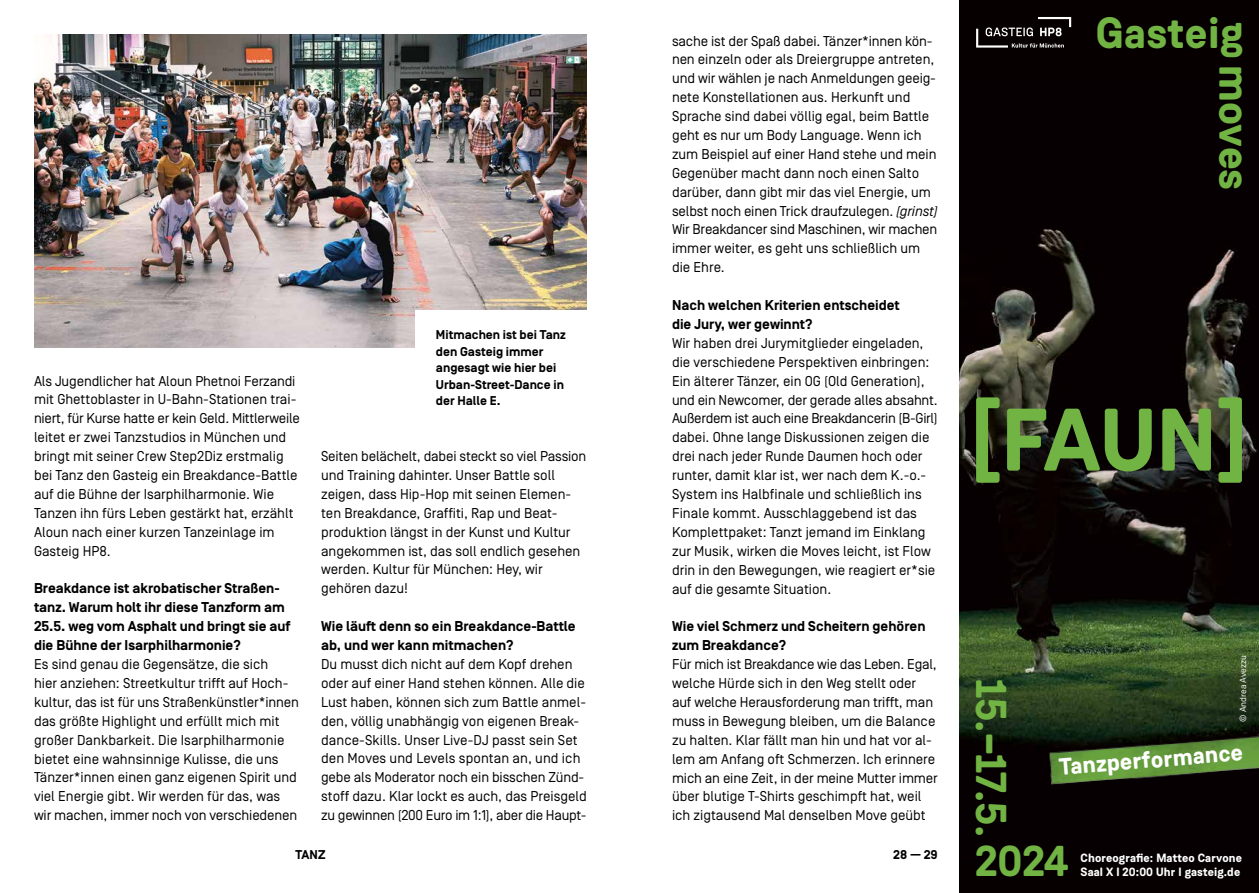
<style>
.page{position:relative;width:1259px;height:893px;background:#fff}
.page>*{position:absolute;margin:0;border:0;box-sizing:border-box;transform-origin:0 0}
.t1{font:700 43.8px "Weissenhof Grotesk";color:#72b444}
.t2{font:700 23.7px "Weissenhof Grotesk";color:#fff}
.t3{font:14.25px/18.9px "Simplon Norm";color:#000}
.t4{font:700 14.25px/18.9px "Simplon Norm";color:#000}
.t5{font:700 12.75px/16.5px "Simplon Norm";color:#000}
.t6{font:700 12px/14.4px "Weissenhof Grotesk";letter-spacing:.01em;color:#fff}
.t7{font:9px "Weissenhof Grotesk";letter-spacing:-.005em;color:#fff}
.s1{font-style:italic}
</style>
<div class="page">
<img style="left:34px;top:34px;width:553px;height:314px">
<div style="left:959px;top:0;width:300px;height:80px;background:#070000"></div>
<div style="left:959px;top:863px;width:300px;height:30px;background:#070000"></div>
<img style="left:959px;top:80px;width:300px;height:783px">
<svg style="left:976px;top:17px;width:95px;height:31px;background:#342f2f"></svg>
<img style="left:1042px;top:727px;width:217px;height:62px">
<svg style="left:976px;top:397px;width:266px;height:86px;background:#3e5728"></svg>
<div style="left:415px;top:310px;width:178px;height:110px;background:#fff"></div>
<p class="t3" style="left:34px;top:371px;width:267px">Als Jugendlicher hat Aloun Phetnoi Ferzandi mit Ghettoblaster in U-Bahn-Stationen trai&shy;niert, für Kurse hatte er kein Geld. Mittlerweile leitet er zwei Tanzstudios in München und bringt mit seiner Crew Step2Diz erstmalig bei Tanz den Gasteig ein Breakdance-Battle auf die Bühne der Isarphilharmonie. Wie Tanzen ihn fürs Leben gestärkt hat, erzählt Aloun nach einer kurzen Tanzeinlage im Gasteig HP8.</p>
<p class="t4" style="left:34px;top:580px;width:258px">Breakdance ist akrobatischer Straßen&shy;tanz. Warum holt ihr diese Tanzform am 25.5. weg vom Asphalt und bringt sie auf die Bühne der Isarphilharmonie?</p>
<p class="t3" style="left:34px;top:655px;width:267px">Es sind genau die Gegensätze, die sich<br>hier anziehen: Streetkultur trifft auf Hoch&shy;kultur, das ist für uns Straßenkünstler*innen das größte Highlight und erfüllt mich mit großer Dankbarkeit. Die Isarphilharmonie bietet eine wahnsinnige Kulisse, die uns Tänzer*innen einen ganz eigenen Spirit und viel Energie gibt. Wir werden für das, was wir machen, immer noch von verschiedenen</p>
<p class="t5" style="left:436px;top:327px;width:131px">Mitmachen ist bei Tanz den Gasteig immer angesagt wie hier bei<br>Urban-Street-Dance in der Halle E.</p>
<p class="t3" style="left:321px;top:447px;width:267px">Seiten belächelt, dabei steckt so viel Passion und Training dahinter. Unser Battle soll zeigen, dass Hip-Hop mit seinen Elemen&shy;ten Breakdance, Graffiti, Rap und Beat&shy;produktion längst in der Kunst und Kultur angekommen ist, das soll endlich gesehen werden. Kultur für München: Hey, wir gehören dazu!</p>
<p class="t4" style="left:321px;top:618px;width:256px">Wie läuft denn so ein Breakdance-Battle ab, und wer kann mitmachen?</p>
<p class="t3" style="left:321px;top:655px;width:267px">Du musst dich nicht auf dem Kopf drehen oder auf einer Hand stehen können. Alle die Lust haben, können sich zum Battle anmel&shy;den, völlig unabhängig von eigenen Break&shy;dance-Skills. Unser Live-DJ passt sein Set den Moves und Levels spontan an, und ich gebe als Moderator noch ein bisschen Zünd&shy;stoff dazu. Klar lockt es auch, das Preisgeld zu gewinnen (200 Euro im 1:1), aber die Haupt-</p>
<p class="t5" style="left:295px;top:847px;width:31px">TANZ</p>
<p class="t3" style="left:672px;top:31px;width:267px">sache ist der Spaß dabei. Tänzer*innen kön&shy;nen einzeln oder als Dreiergruppe antreten, und wir wählen je nach Anmeldungen geeig&shy;nete Konstellationen aus. Herkunft und Sprache sind dabei völlig egal, beim Battle geht es nur um Body Language. Wenn ich zum Beispiel auf einer Hand stehe und mein Gegenüber macht dann noch einen Salto darüber, dann gibt mir das viel Energie, um selbst noch einen Trick draufzulegen. <span class="s1">(grinst)<br></span>Wir Breakdancer sind Maschinen, wir machen immer weiter, es geht uns schließlich um die Ehre.</p>
<p class="t4" style="left:672px;top:296px;width:229px">Nach welchen Kriterien entscheidet die Jury, wer gewinnt?</p>
<p class="t3" style="left:672px;top:334px;width:267px">Wir haben drei Jurymitglieder eingeladen, die verschiedene Perspektiven einbringen:<br>Ein älterer Tänzer, ein OG (Old Generation), und ein Newcomer, der gerade alles absahnt.<br>Außerdem ist auch eine Breakdancerin (B-Girl) dabei. Ohne lange Diskussionen zeigen die drei nach jeder Runde Daumen hoch oder runter, damit klar ist, wer nach dem K.-o.- System ins Halbfinale und schließlich ins Finale kommt. Ausschlaggebend ist das Komplettpaket: Tanzt jemand im Einklang zur Musik, wirken die Moves leicht, ist Flow drin in den Bewegungen, wie reagiert er*sie auf die gesamte Situation.</p>
<p class="t4" style="left:672px;top:618px;width:255px">Wie viel Schmerz und Scheitern gehören zum Breakdance?</p>
<p class="t3" style="left:672px;top:655px;width:267px">Für mich ist Breakdance wie das Leben. Egal, welche Hürde sich in den Weg stellt oder auf welche Herausforderung man trifft, man muss in Bewegung bleiben, um die Balance zu halten. Klar fällt man hin und hat vor al&shy;lem am Anfang oft Schmerzen. Ich erinnere mich an eine Zeit, in der meine Mutter immer über blutige T-Shirts geschimpft hat, weil ich zigtausend Mal denselben Move geübt</p>
<p class="t5" style="left:893px;top:847px;width:46px">28 — 29</p>
<h1 class="t1" style="left:1095px;top:5px;width:149px">Gasteig</h1>
<h1 class="t1" style="left:1262px;top:65px;width:127px;rotate:90deg">moves</h1>
<p class="t7" style="left:1237px;top:722px;width:68px;rotate:-90deg">© Andrea Avezzu</p>
<h1 class="t1" style="left:1019px;top:679px;width:160px;rotate:90deg">15.–17.5.</h1>
<h1 class="t1" style="left:975px;top:833px;width:95px">2024</h1>
<h2 class="t2" style="left:1058px;top:751px;width:186px;rotate:-4deg">Tanzperformance</h2>
<p class="t6" style="left:1080px;top:850px;width:163px">Choreografie: Matteo Carvone<br>Saal X I 20:00 Uhr I gasteig.de</p>
</div>
